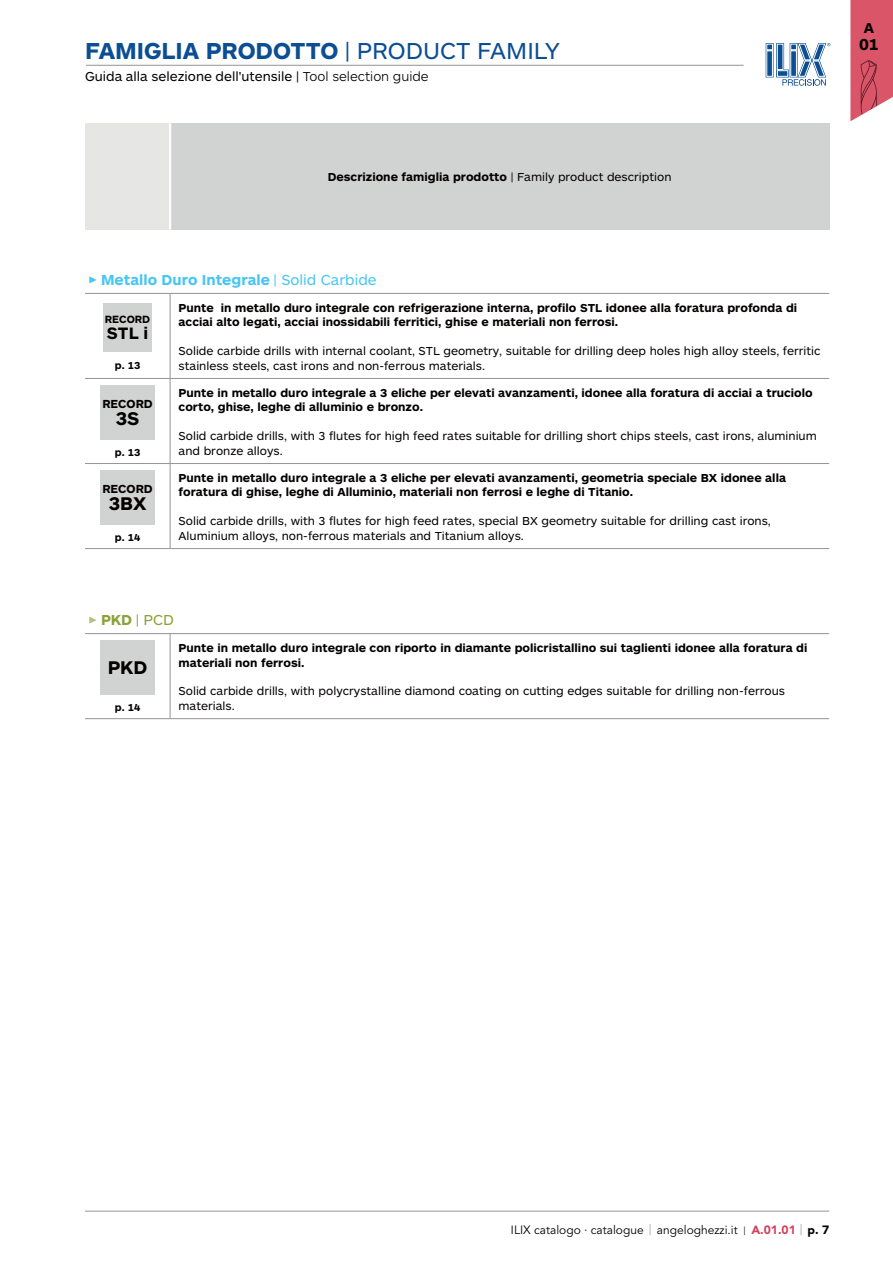
<style>
.page{position:relative;width:893px;height:1263px;background:#fff}
.page>*{position:absolute;margin:0;border:0;box-sizing:border-box;transform-origin:0 0}
.t1{font:700 24px "ARS Maquette";color:#0c4e93}
.t2{font:700 19.05px "ARS Maquette";color:#040000}
.t3{font:700 17.1px "ARS Maquette";color:#040000}
.t4{font:700 16.5px "ARS Maquette";color:#040000}
.t5{font:700 15px "ARS Maquette";color:#48c6f3}
.t6{font:15px "ARS Maquette";color:#8aa23a}
.t7{font:700 15px "ARS Maquette";color:#040000}
.t8{font:13.5px "ARS Maquette";color:#040000}
.t9{font:700 12.15px "ARS Maquette";color:#040000}
.t10{font:700 12px/14.4px "ARS Maquette";color:#040000}
.t11{font:12px/14.4px "ARS Maquette";color:#040000}
.t12{font:12px "Avenir";color:#040000}
.t13{font:700 10.95px "ARS Maquette";color:#040000}
.t14{font:700 10.5px "ARS Maquette";color:#040000}
.s1{font-weight:400}
.s2{font-weight:300}
.s3{font-weight:700}
.s4{font-family:"Montserrat"}
.s5{font-family:"Montserrat";font-weight:100}
.s6{font-family:"ARS Maquette";font-weight:300;font-size:10.5px}
.s7{font-weight:900;color:#d5405b}
.s8{font-weight:900}
</style>
<div class="page">
<hr style="left:85px;top:1211px;width:744px;height:1px;background:#929495">
<svg style="left:766px;top:43px;width:64px;height:43px"></svg>
<hr style="left:86px;top:65px;width:658px;height:1px;background:#929495">
<div style="left:85px;top:123px;width:85px;height:107px;background:#e6e6e5"></div>
<div style="left:170px;top:123px;width:659px;height:107px;background:#d1d3d2"></div>
<hr style="left:169px;top:123px;width:2px;height:107px;background:#fff">
<hr style="left:85px;top:293px;width:85px;height:1px;background:#929495">
<hr style="left:170px;top:293px;width:659px;height:1px;background:#929495">
<hr style="left:85px;top:378px;width:85px;height:1px;background:#929495">
<hr style="left:170px;top:378px;width:659px;height:1px;background:#929495">
<hr style="left:85px;top:463px;width:85px;height:1px;background:#929495">
<hr style="left:170px;top:463px;width:659px;height:1px;background:#929495">
<hr style="left:85px;top:548px;width:85px;height:1px;background:#929495">
<hr style="left:170px;top:548px;width:659px;height:1px;background:#929495">
<hr style="left:85px;top:633px;width:85px;height:1px;background:#929495">
<hr style="left:170px;top:633px;width:659px;height:1px;background:#929495">
<hr style="left:85px;top:718px;width:85px;height:1px;background:#929495">
<hr style="left:170px;top:718px;width:659px;height:1px;background:#929495">
<hr style="left:170px;top:294px;width:1px;height:84px;background:#929495">
<hr style="left:170px;top:379px;width:1px;height:84px;background:#929495">
<hr style="left:170px;top:464px;width:1px;height:84px;background:#929495">
<hr style="left:170px;top:634px;width:1px;height:84px;background:#929495">
<svg style="left:89px;top:276px;width:8px;height:7px"></svg>
<div style="left:103px;top:303px;width:49px;height:49px;background:#d1d3d2"></div>
<div style="left:101px;top:386px;width:54px;height:54px;background:#d1d3d2"></div>
<div style="left:101px;top:471px;width:54px;height:54px;background:#d1d3d2"></div>
<svg style="left:89px;top:617px;width:8px;height:7px"></svg>
<div style="left:101px;top:641px;width:54px;height:54px;background:#d1d3d2"></div>
<svg style="left:850px;top:0;width:43px;height:121px;background:#d96575"></svg>
<h1 class="t1" style="left:85px;top:42px;width:476px">FAMIGLIA PRODOTTO <span class="s1">| PRODUCT FAMILY</span></h1>
<p class="t8" style="left:85px;top:72px;width:345px">Guida alla selezione dell'utensile | <span class="s2">Tool selection guide</span></p>
<p class="t10" style="left:328px;top:171px;width:345px">Descrizione famiglia prodotto <span class="s1">| Family product description</span></p>
<p class="t5" style="left:101px;top:274px;width:277px">Metallo Duro Integrale <span class="s1">| Solid Carbide</span></p>
<p class="t13" style="left:105px;top:315px;width:47px">RECORD</p>
<h3 class="t3" style="left:107px;top:327px;width:43px">STL i</h3>
<p class="t14" style="left:115px;top:361px;width:27px">p. 13</p>
<p class="t10" style="left:179px;top:302px;width:620px">Punte in metallo duro integrale con refrigerazione interna, profilo STL idonee alla foratura profonda di acciai alto legati, acciai inossidabili ferritici, ghise e materiali non ferrosi.</p>
<p class="t11" style="left:179px;top:345px;width:643px">Solide carbide drills with internal coolant, STL geometry, suitable for drilling deep holes high alloy steels, ferritic stainless steels, cast irons and non-ferrous materials.</p>
<p class="t9" style="left:102px;top:399px;width:52px">RECORD</p>
<h2 class="t2" style="left:116px;top:412px;width:25px">3S</h2>
<p class="t14" style="left:115px;top:449px;width:27px">p. 13</p>
<p class="t9" style="left:102px;top:484px;width:52px">RECORD</p>
<h2 class="t2" style="left:109px;top:497px;width:39px">3BX</h2>
<p class="t14" style="left:115px;top:534px;width:27px">p. 14</p>
<p class="t10" style="left:179px;top:387px;width:636px">Punte in metallo duro integrale a 3 eliche per elevati avanzamenti, idonee alla foratura di acciai a truciolo corto, ghise, leghe di alluminio e bronzo.</p>
<p class="t11" style="left:179px;top:430px;width:640px">Solid carbide drills, with 3 flutes for high feed rates suitable for drilling short chips steels, cast irons, aluminium and bronze alloys.</p>
<p class="t10" style="left:179px;top:472px;width:609px">Punte in metallo duro integrale a 3 eliche per elevati avanzamenti, geometria speciale BX idonee alla foratura di ghise, leghe di Alluminio, materiali non ferrosi e leghe di Titanio.</p>
<p class="t11" style="left:179px;top:515px;width:594px">Solid carbide drills, with 3 flutes for high feed rates, special BX geometry suitable for drilling cast irons,<br>Aluminium alloys, non-ferrous materials and Titanium alloys.</p>
<p class="t6" style="left:101px;top:614px;width:74px"><span class="s3">PKD</span> | PCD</p>
<h2 class="t2" style="left:108px;top:660px;width:41px">PKD</h2>
<p class="t14" style="left:115px;top:704px;width:27px">p. 14</p>
<p class="t10" style="left:179px;top:642px;width:630px">Punte in metallo duro integrale con riporto in diamante policristallino sui taglienti idonee alla foratura di materiali non ferrosi.</p>
<p class="t11" style="left:179px;top:685px;width:608px">Solid carbide drills, with polycrystalline diamond coating on cutting edges suitable for drilling non-ferrous materials.</p>
<p class="t7" style="left:864px;top:23px;width:12px">A</p>
<h3 class="t4" style="left:859px;top:38px;width:21px">01</h3>
<p class="t12" style="left:510px;top:1223px;width:320px"><span class="s4">I</span>LIX catalogo · catalogue <span class="s5">|</span> angeloghezzi.it <span class="s6">|</span> <span class="s7">A.01.01</span> <span class="s5">|</span> <span class="s8">p. 7</span></p>
</div>
